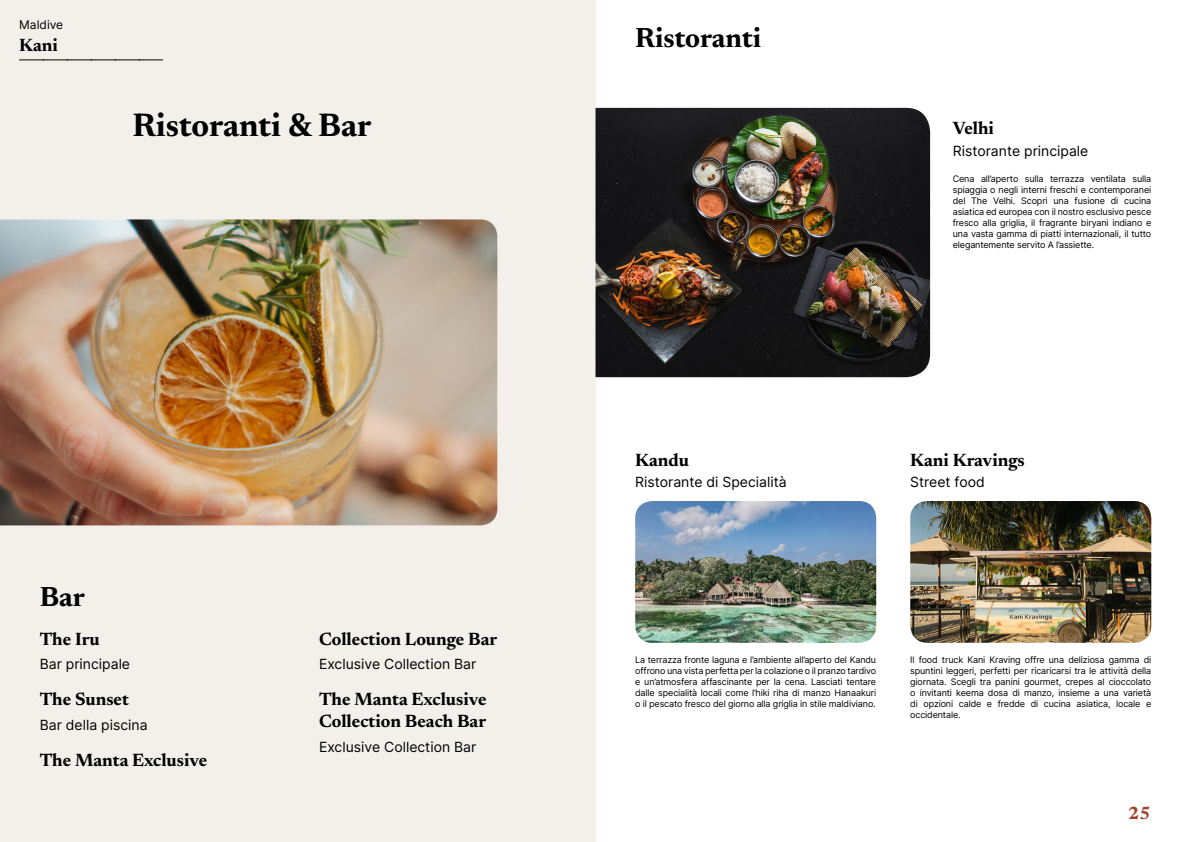
<style>
.page{position:relative;width:1191px;height:842px;background:#fff}
.page>*{position:absolute;margin:0;border:0;box-sizing:border-box;transform-origin:0 0}
.t1{font:700 33px "Newsreader 24 pt";color:#000}
.t2{font:700 28px "Newsreader 24 pt";color:#000}
.t3{font:700 18px/22px "Newsreader 24 pt";color:#000}
.t4{font:700 18px "Newsreader 24 pt";color:#9d432c}
.t5{font:14px "Inter";color:#000}
.t6{font:12px "Inter";color:#000}
.t7{font:9px/11px "Inter";letter-spacing:-.015em;color:#000;text-align:justify}
</style>
<div class="page">
<div style="left:0;top:0;width:595px;height:842px;background:#f3f0ec"></div>
<img style="left:0;top:219px;width:497px;height:306px">
<img style="left:910px;top:501px;width:241px;height:142px">
<img style="left:635px;top:501px;width:241px;height:142px">
<img style="left:595px;top:108px;width:335px;height:269px">
<svg style="left:20px;top:60px;width:143px;height:1px"></svg>
<h3 class="t6" style="left:19px;top:15px;width:46px">Maldive</h3>
<h3 class="t3" style="left:19px;top:33px;width:40px">Kani</h3>
<h1 class="t1" style="left:133px;top:101px;width:240px">Ristoranti &amp; Bar</h1>
<h2 class="t2" style="left:40px;top:576px;width:47px">Bar</h2>
<h3 class="t3" style="left:40px;top:627px;width:62px">The Iru</h3>
<h3 class="t5" style="left:40px;top:654px;width:92px">Bar principale</h3>
<h3 class="t3" style="left:40px;top:687px;width:91px">The Sunset</h3>
<h3 class="t5" style="left:40px;top:715px;width:109px">Bar della piscina</h3>
<h3 class="t3" style="left:40px;top:748px;width:169px">The Manta Exclusive</h3>
<h3 class="t3" style="left:319px;top:627px;width:180px">Collection Lounge Bar</h3>
<h3 class="t5" style="left:319px;top:654px;width:159px">Exclusive Collection Bar</h3>
<h3 class="t3" style="left:319px;top:687px;width:169px">The Manta Exclusive<br>Collection Beach Bar</h3>
<h3 class="t5" style="left:319px;top:737px;width:159px">Exclusive Collection Bar</h3>
<h2 class="t2" style="left:635px;top:18px;width:128px">Ristoranti</h2>
<h3 class="t3" style="left:952px;top:116px;width:43px">Velhi</h3>
<h3 class="t5" style="left:952px;top:141px;width:137px">Ristorante principale</h3>
<p class="t7" style="left:952px;top:173px;width:200px">Cena all’aperto sulla terrazza ventilata sulla spiaggia o negli interni freschi e contemporanei del The Velhi. Scopri una fusione di cucina asiatica ed europea con il nostro esclusivo pesce fresco alla griglia, il fragrante biryani indiano e una vasta gamma di piatti internazionali, il tutto elegantemente servito A l’assiette.</p>
<h3 class="t3" style="left:635px;top:448px;width:55px">Kandu</h3>
<h3 class="t5" style="left:635px;top:472px;width:153px">Ristorante di Specialità</h3>
<h3 class="t3" style="left:910px;top:448px;width:116px">Kani Kravings</h3>
<h3 class="t5" style="left:910px;top:472px;width:76px">Street food</h3>
<p class="t7" style="left:635px;top:654px;width:242px">La terrazza fronte laguna e l’ambiente all’aperto del Kandu offrono una vista perfetta per la colazione o il pranzo tardivo e un’atmosfera affascinante per la cena. Lasciati tentare dalle specialità locali come l’hiki riha di manzo Hanaakuri o il pescato fresco del giorno alla griglia in stile maldiviano.</p>
<p class="t7" style="left:910px;top:654px;width:242px">Il food truck Kani Kraving offre una deliziosa gamma di spuntini leggeri, perfetti per ricaricarsi tra le attività della giornata. Scegli tra panini gourmet, crepes al cioccolato o invitanti keema dosa di manzo, insieme a una varietà di opzioni calde e fredde di cucina asiatica, locale e occidentale.</p>
<h3 class="t4" style="left:1128px;top:800px;width:24px">25</h3>
</div>
